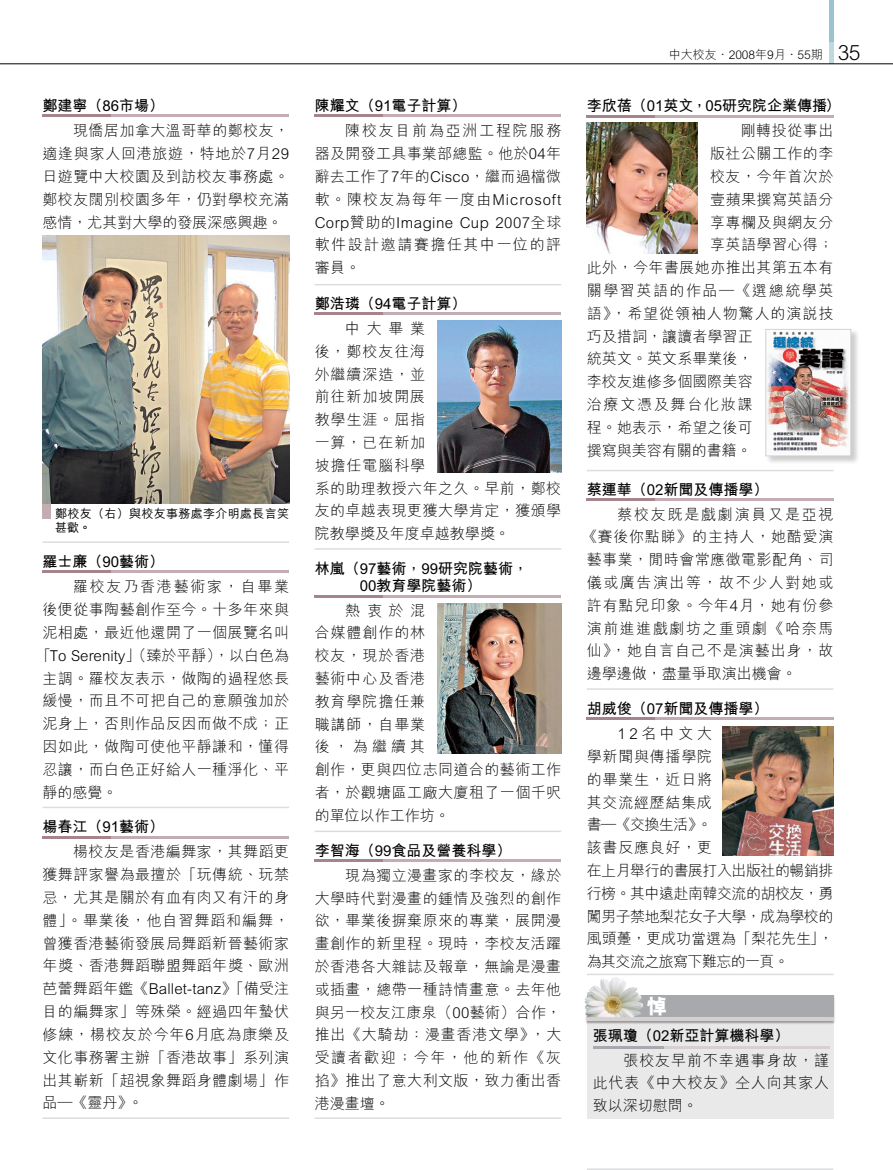
<style>
.page{position:relative;width:893px;height:1170px;background:#fff}
.page>*{position:absolute;margin:0;border:0;box-sizing:border-box;transform-origin:0 0}
.t1{font:800 21px "M Hei HK";color:#fff}
.t2{font:300 15px/22.8px "M Hei HK";letter-spacing:.03em;color:#000;text-align:justify}
.t3{font:700 15px/16.5px "M Hei HK";color:#000}
.t4{font:300 15px/22.8px "M Hei HK";letter-spacing:-.035em;color:#000}
.t5{font:300 15px "M Hei HK";letter-spacing:.005em;color:#000}
.t6{font:300 15px "M Hei HK";color:#000}
.t7{font:300 15px "M Hei HK";letter-spacing:.115em;color:#000}
.t8{font:300 15px "M Hei HK";letter-spacing:.06em;color:#000}
.t9{font:300 15px "M Hei HK";letter-spacing:.105em;color:#000}
.t10{font:500 12px/14.2px "M Hei HK";letter-spacing:.025em;color:#000}
.t11{font:300 12px "M Hei HK";letter-spacing:-.005em;color:#000}
.s1{font-size:21px}
</style>
<div class="page">
<div style="left:765px;top:328px;width:95px;height:137px;background:#000;opacity:.2"></div>
<img style="left:767px;top:331px;width:82px;height:123px">
<div style="left:765px;top:329px;width:86px;height:127px;border:1px solid #d1d3d4"></div>
<hr style="left:587px;top:498px;width:246px;height:2px;background:#c3adb2">
<hr style="left:587px;top:498px;width:68px;height:2px;background:#a6848c">
<hr style="left:587px;top:688px;width:246px;height:1px;background:#dcddde">
<hr style="left:587px;top:1168px;width:246px;height:1px;background:#dcddde">
<div style="left:587px;top:994px;width:246px;height:124px;background:#e9e9ea"></div>
<div style="left:585px;top:995px;width:250px;height:29px;background:#000;opacity:.35"></div>
<svg style="left:587px;top:994px;width:246px;height:23px;background:#afb1b1"></svg>
<hr style="left:587px;top:1017px;width:246px;height:3px;background:#d6d0d2">
<img style="left:584px;top:977px;width:32px;height:30px">
<hr style="left:593px;top:1045px;width:236px;height:3px;background:#d6d0d2">
<hr style="left:593px;top:1045px;width:70px;height:3px;background:#a7a9ac">
<hr style="left:829px;top:0;width:4px;height:64px;background:#98c4cf">
<hr style="left:829px;top:43px;width:4px;height:21px;background:#bfd9e0">
<hr style="left:0;top:64px;width:893px;height:1px;background:#000">
<hr style="left:43px;top:115px;width:246px;height:2px;background:#c3adb2">
<hr style="left:43px;top:115px;width:68px;height:2px;background:#a6848c">
<hr style="left:43px;top:541px;width:246px;height:2px;background:#dcddde">
<div style="left:43px;top:504px;width:8px;height:15px;background:#c3adb2"></div>
<img style="left:43px;top:236px;width:246px;height:268px">
<hr style="left:43px;top:835px;width:246px;height:3px;background:#c3adb2">
<hr style="left:43px;top:835px;width:68px;height:3px;background:#a6848c">
<hr style="left:43px;top:1117px;width:246px;height:1px;background:#dcddde">
<hr style="left:315px;top:115px;width:246px;height:2px;background:#c3adb2">
<hr style="left:315px;top:115px;width:68px;height:2px;background:#a6848c">
<hr style="left:315px;top:284px;width:246px;height:1px;background:#dcddde">
<hr style="left:315px;top:312px;width:246px;height:3px;background:#c3adb2">
<hr style="left:315px;top:312px;width:68px;height:3px;background:#a6848c">
<hr style="left:315px;top:548px;width:246px;height:1px;background:#dcddde">
<img style="left:438px;top:320px;width:123px;height:152px">
<hr style="left:315px;top:595px;width:246px;height:2px;background:#c3adb2">
<hr style="left:315px;top:595px;width:68px;height:2px;background:#a6848c">
<hr style="left:315px;top:830px;width:246px;height:2px;background:#dcddde">
<img style="left:438px;top:603px;width:123px;height:150px">
<hr style="left:315px;top:859px;width:246px;height:2px;background:#c3adb2">
<hr style="left:315px;top:859px;width:68px;height:2px;background:#a6848c">
<hr style="left:315px;top:1117px;width:246px;height:1px;background:#dcddde">
<hr style="left:587px;top:115px;width:246px;height:2px;background:#c3adb2">
<hr style="left:587px;top:115px;width:68px;height:2px;background:#a6848c">
<hr style="left:587px;top:470px;width:246px;height:1px;background:#dcddde">
<img style="left:587px;top:123px;width:110px;height:130px">
<hr style="left:587px;top:717px;width:246px;height:3px;background:#c3adb2">
<hr style="left:587px;top:717px;width:68px;height:3px;background:#a6848c">
<hr style="left:587px;top:973px;width:246px;height:2px;background:#dcddde">
<img style="left:722px;top:726px;width:111px;height:129px">
<hr style="left:43px;top:570px;width:246px;height:3px;background:#c3adb2">
<hr style="left:43px;top:570px;width:68px;height:3px;background:#a6848c">
<hr style="left:43px;top:806px;width:246px;height:2px;background:#dcddde">
<p class="t3" style="left:43px;top:96px;width:123px">鄭建寧（86市場）</p>
<p class="t2" style="left:43px;top:119px;width:248px;text-indent:31px">現僑居加拿大溫哥華的鄭校友，適逢與家人回港旅遊，特地於7月29日遊覽中大校園及到訪校友事務處。鄭校友闊別校園多年，仍對學校充滿感情，尤其對大學的發展深感興趣。</p>
<p class="t10" style="left:55px;top:505px;width:235px">鄭校友（右）與校友事務處李介明處長言笑甚歡。</p>
<p class="t3" style="left:43px;top:552px;width:123px">羅士亷（90藝術）</p>
<p class="t7" style="left:73px;top:576px;width:218px">羅校友乃香港藝術家，自畢業</p>
<p class="t2" style="left:43px;top:597px;width:248px">後便從事陶藝創作至今。十多年來與</p>
<p class="t2" style="left:43px;top:620px;width:248px">泥相處，最近他還開了一個展覽名叫</p>
<p class="t6" style="left:36px;top:644px;width:255px">「To Serenity」（臻於平靜），以白色為</p>
<p class="t2" style="left:43px;top:666px;width:248px">主調。羅校友表示，做陶的過程悠長</p>
<p class="t2" style="left:43px;top:689px;width:248px">緩慢，而且不可把自己的意願強加於</p>
<p class="t2" style="left:43px;top:711px;width:248px">泥身上，否則作品反因而做不成；正</p>
<p class="t2" style="left:43px;top:734px;width:248px">因如此，做陶可使他平靜謙和，懂得</p>
<p class="t2" style="left:43px;top:757px;width:248px">忍讓，而白色正好給人一種淨化、平</p>
<p class="t2" style="left:43px;top:780px;width:76px">靜的感覺。</p>
<p class="t3" style="left:43px;top:817px;width:123px">楊春江（91藝術）</p>
<p class="t2" style="left:43px;top:839px;width:248px;text-indent:31px">楊校友是香港編舞家，其舞蹈更獲舞評家譽為最擅於「玩傳統、玩禁忌，尤其是關於有血有肉又有汗的身體」。畢業後，他自習舞蹈和編舞，曾獲香港藝術發展局舞蹈新晉藝術家年獎、香港舞蹈聯盟舞蹈年獎、歐洲芭蕾舞蹈年鑑《Ballet-tanz》「備受注目的編舞家」等殊榮。經過四年蟄伏修練，楊校友於今年6月底為康樂及文化事務署主辦「香港故事」系列演出其嶄新「超視象舞蹈身體劇場」作品—《靈丹》。</p>
<p class="t3" style="left:315px;top:96px;width:153px">陳耀文（91電子計算）</p>
<p class="t2" style="left:315px;top:119px;width:248px;text-indent:31px">陳校友目前為亞洲工程院服務器及開發工具事業部總監。他於04年辭去工作了7年的Cisco，繼而過檔微軟。陳校友為每年一度由Microsoft Corp贊助的Imagine Cup 2007全球軟件設計邀請賽擔任其中一位的評審員。</p>
<p class="t3" style="left:315px;top:294px;width:153px">鄭浩璘（94電子計算）</p>
<p class="t2" style="left:315px;top:316px;width:248px;text-align:left;text-indent:31px">中大畢業<br>後，鄭校友往海<br>外繼續深造，並<br>前往新加坡開展<br>教學生涯。屈指<br>一算，已在新加<br>坡擔任電腦科學<br>系的助理教授六年之久。早前，鄭校友的卓越表現更獲大學肯定，獲頒學院教學獎及年度卓越教學獎。</p>
<p class="t3" style="left:315px;top:559px;width:215px">林嵐（97藝術，99研究院藝術，　　　00教育學院藝術）</p>
<p class="t2" style="left:315px;top:598px;width:248px;text-align:left;text-indent:31px">熱衷於混<br>合媒體創作的林<br>校友，現於香港<br>藝術中心及香港<br>教育學院擔任兼<br>職講師，自畢業<br>後，為繼續其<br>創作，更與四位志同道合的藝術工作者，於觀塘區工廠大廈租了一個千呎的單位以作工作坊。</p>
<p class="t3" style="left:315px;top:840px;width:198px">李智海（99食品及營養科學）</p>
<p class="t2" style="left:315px;top:863px;width:248px;text-indent:31px">現為獨立漫畫家的李校友，緣於大學時代對漫畫的鍾情及強烈的創作欲，畢業後摒棄原來的專業，展開漫畫創作的新里程。現時，李校友活躍於香港各大雜誌及報章，無論是漫畫或插畫，總帶一種詩情畫意。去年他與另一校友江康泉（00藝術）合作，推出《大騎劫：漫畫香港文學》，大受讀者歡迎；今年，他的新作《灰掐》推出了意大利文版，致力衝出香港漫畫壇。</p>
<p class="t11" style="left:669px;top:46px;width:193px">中大校友．2008年9月．55期 <span class="s1">35</span></p>
<p class="t3" style="left:587px;top:96px;width:255px">李欣蓓（01英文，05研究院企業傳播）</p>
<p class="t2" style="left:741px;top:119px;width:94px">剛轉投從事出</p>
<p class="t2" style="left:710px;top:142px;width:125px">版社公關工作的李</p>
<p class="t2" style="left:710px;top:164px;width:125px">校友，今年首次於</p>
<p class="t2" style="left:710px;top:187px;width:125px">壹蘋果撰寫英語分</p>
<p class="t2" style="left:710px;top:210px;width:125px">享專欄及與網友分</p>
<p class="t2" style="left:710px;top:233px;width:125px">享英語學習心得；</p>
<p class="t2" style="left:587px;top:256px;width:248px">此外，今年書展她亦推出其第五本有</p>
<p class="t9" style="left:587px;top:280px;width:248px">關學習英語的作品—《選總統學英</p>
<p class="t8" style="left:587px;top:303px;width:248px">語》，希望從領袖人物驚人的演說技</p>
<p class="t5" style="left:587px;top:325px;width:167px">巧及措詞，讓讀者學習正</p>
<p class="t5" style="left:587px;top:348px;width:167px">統英文。英文系畢業後，</p>
<p class="t5" style="left:587px;top:371px;width:167px">李校友進修多個國際美容</p>
<p class="t7" style="left:587px;top:394px;width:167px">治療文憑及舞台化妝課</p>
<p class="t5" style="left:587px;top:417px;width:167px">程。她表示，希望之後可</p>
<p class="t6" style="left:587px;top:439px;width:166px">撰寫與美容有關的書籍。</p>
<p class="t3" style="left:587px;top:479px;width:183px">蔡運華（02新聞及傳播學）</p>
<p class="t2" style="left:582px;top:502px;width:253px;text-indent:35px">蔡校友既是戲劇演員又是亞視《賽後你點睇》的主持人，她酷愛演藝事業，閒時會常應徵電影配角、司儀或廣告演出等，故不少人對她或許有點兒印象。今年4月，她有份參演前進進戲劇坊之重頭劇《哈奈馬仙》，她自言自己不是演藝出身，故邊學邊做，盡量爭取演出機會。</p>
<p class="t3" style="left:587px;top:699px;width:183px">胡威俊（07新聞及傳播學）</p>
<p class="t4" style="left:587px;top:721px;width:248px;text-indent:31px">12名中文大<br>學新聞與傳播學院<br>的畢業生，近日將<br>其交流經歷結集成<br>書—《交換生活》。<br>該書反應良好，更<br>在上月舉行的書展打入出版社的暢銷排行榜。其中遠赴南韓交流的胡校友，勇闖男子禁地梨花女子大學，成為學校的風頭躉，更成功當選為「梨花先生」，為其交流之旅寫下難忘的一頁。</p>
<h1 class="t1" style="left:646px;top:992px;width:22px">悼</h1>
<p class="t3" style="left:593px;top:1025px;width:198px">張珮瓊（02新亞計算機科學）</p>
<p class="t2" style="left:593px;top:1047px;width:238px;text-indent:31px">張校友早前不幸遇事身故，謹此代表《中大校友》仝人向其家人致以深切慰問。</p>
</div>
